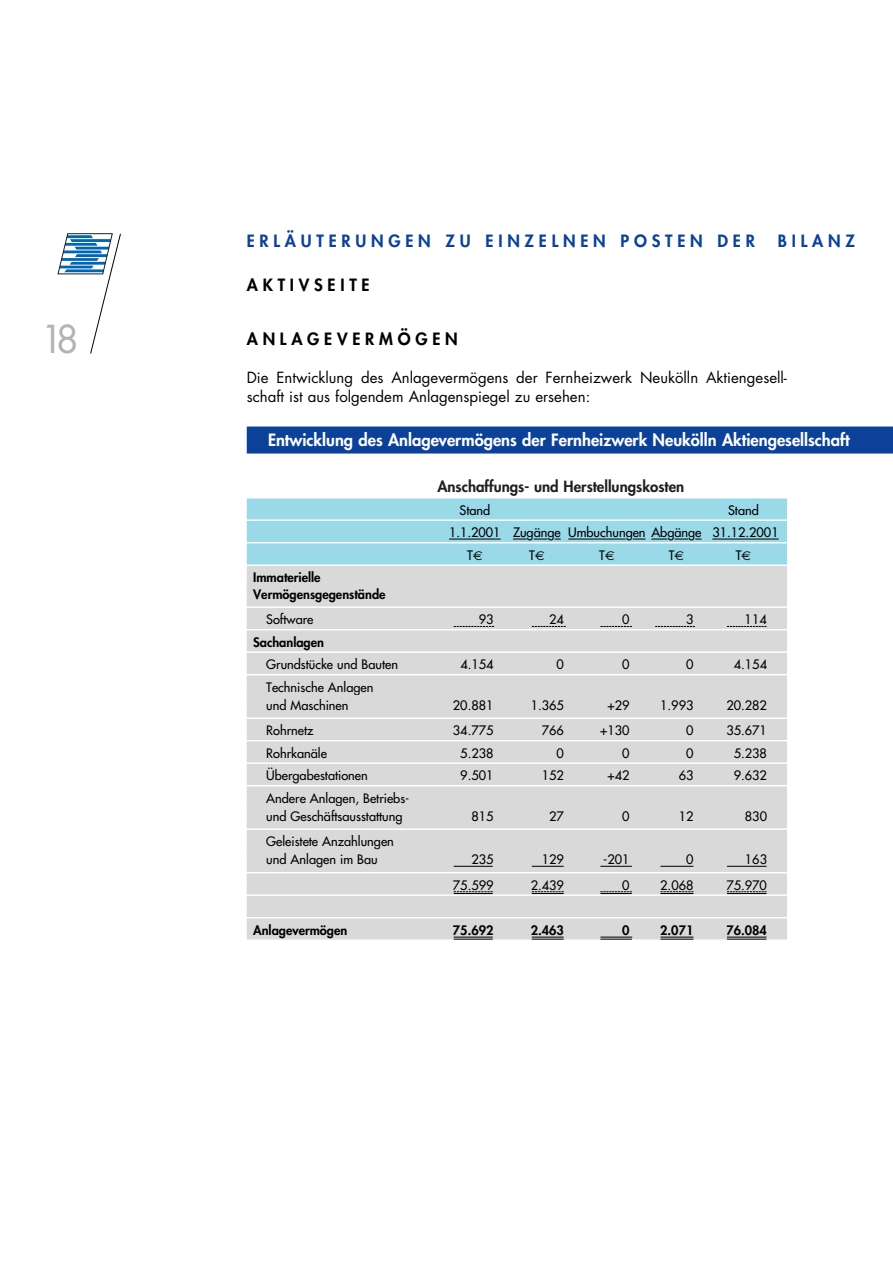
<style>
.page{position:relative;width:893px;height:1263px;background:#fff}
.page>*{position:absolute;margin:0;border:0;box-sizing:border-box;transform-origin:0 0}
.t1{font:37.5px "Futura";color:#b3b3b3}
.t2{font:800 16.5px "Futura";color:#fff}
.t3{font:800 16.5px "Futura";letter-spacing:.29em;color:#0c419a}
.t4{font:800 16.5px "Futura";letter-spacing:.29em;color:#000}
.t5{font:15px/19.5px "Futura";color:#000}
.t6{font:800 15px "Futura";color:#231f20}
.t7{font:12.75px/18px "Futura";color:#000}
.t8{font:800 12.75px/16.5px "Futura";color:#000}
.s1{font-family:"Euro Sans"}
</style>
<div class="page">
<div style="left:247px;top:498px;width:540px;height:21px;background:#9ad9e8"></div>
<div style="left:247px;top:521px;width:540px;height:21px;background:#9ad9e8"></div>
<hr style="left:449px;top:539px;width:51px;height:1px;background:#000">
<svg style="left:513px;top:539px;width:13px;height:1px"></svg>
<svg style="left:533px;top:539px;width:14px;height:1px"></svg>
<hr style="left:568px;top:539px;width:57px;height:1px;background:#000">
<svg style="left:632px;top:539px;width:13px;height:1px"></svg>
<svg style="left:651px;top:539px;width:16px;height:1px"></svg>
<svg style="left:674px;top:539px;width:14px;height:1px"></svg>
<hr style="left:712px;top:539px;width:66px;height:1px;background:#000">
<div style="left:247px;top:543px;width:540px;height:21px;background:#9ad9e8"></div>
<div style="left:247px;top:566px;width:540px;height:21px;background:#d9d9d9"></div>
<div style="left:247px;top:584px;width:540px;height:22px;background:#d9d9d9"></div>
<div style="left:247px;top:608px;width:540px;height:21px;background:#d9d9d9"></div>
<div style="left:247px;top:630px;width:540px;height:21px;background:#d9d9d9"></div>
<div style="left:247px;top:653px;width:540px;height:21px;background:#d9d9d9"></div>
<div style="left:247px;top:675px;width:540px;height:21px;background:#d9d9d9"></div>
<div style="left:247px;top:695px;width:540px;height:22px;background:#d9d9d9"></div>
<div style="left:247px;top:719px;width:540px;height:21px;background:#d9d9d9"></div>
<div style="left:247px;top:741px;width:540px;height:21px;background:#d9d9d9"></div>
<div style="left:247px;top:764px;width:540px;height:21px;background:#d9d9d9"></div>
<div style="left:247px;top:786px;width:540px;height:21px;background:#d9d9d9"></div>
<div style="left:247px;top:806px;width:540px;height:22px;background:#d9d9d9"></div>
<div style="left:247px;top:830px;width:540px;height:21px;background:#d9d9d9"></div>
<div style="left:247px;top:849px;width:540px;height:23px;background:#d9d9d9"></div>
<div style="left:247px;top:873px;width:540px;height:21px;background:#d9d9d9"></div>
<div style="left:247px;top:896px;width:540px;height:21px;background:#d9d9d9"></div>
<div style="left:247px;top:918px;width:540px;height:21px;background:#d9d9d9"></div>
<svg style="left:57px;top:233px;width:64px;height:121px"></svg>
<div style="left:247px;top:427px;width:645px;height:27px;background:#0c419a"></div>
<hr style="left:453px;top:937px;width:39px;height:1px;background:#000">
<hr style="left:453px;top:939px;width:39px;height:1px;background:#000">
<hr style="left:531px;top:937px;width:32px;height:1px;background:#000">
<hr style="left:531px;top:939px;width:32px;height:1px;background:#000">
<hr style="left:600px;top:937px;width:32px;height:1px;background:#000">
<hr style="left:600px;top:939px;width:32px;height:1px;background:#000">
<hr style="left:660px;top:937px;width:33px;height:1px;background:#000">
<hr style="left:660px;top:939px;width:33px;height:1px;background:#000">
<hr style="left:727px;top:937px;width:39px;height:1px;background:#000">
<hr style="left:727px;top:939px;width:39px;height:1px;background:#000">
<hr style="left:453px;top:893px;width:39px;height:1px;background:#000">
<hr style="left:453px;top:866px;width:39px;height:1px;background:#000">
<svg style="left:453px;top:891px;width:39px;height:1px"></svg>
<hr style="left:531px;top:893px;width:32px;height:1px;background:#000">
<hr style="left:531px;top:866px;width:32px;height:1px;background:#000">
<svg style="left:531px;top:891px;width:32px;height:1px"></svg>
<hr style="left:600px;top:893px;width:32px;height:1px;background:#000">
<hr style="left:600px;top:866px;width:32px;height:1px;background:#000">
<svg style="left:600px;top:891px;width:32px;height:1px"></svg>
<hr style="left:660px;top:893px;width:33px;height:1px;background:#000">
<hr style="left:660px;top:866px;width:33px;height:1px;background:#000">
<svg style="left:660px;top:891px;width:33px;height:1px"></svg>
<hr style="left:727px;top:893px;width:39px;height:1px;background:#000">
<hr style="left:727px;top:866px;width:39px;height:1px;background:#000">
<svg style="left:727px;top:891px;width:39px;height:1px"></svg>
<svg style="left:727px;top:626px;width:39px;height:1px"></svg>
<svg style="left:655px;top:626px;width:39px;height:1px"></svg>
<svg style="left:600px;top:626px;width:32px;height:1px"></svg>
<svg style="left:531px;top:626px;width:35px;height:1px"></svg>
<svg style="left:453px;top:626px;width:41px;height:1px"></svg>
<h1 class="t1" style="left:40px;top:322px;width:40px">18</h1>
<p class="t3" style="left:247px;top:233px;width:509px">ERLÄUTERUNGEN ZU EINZELNEN POSTEN DER</p>
<p class="t3" style="left:777px;top:233px;width:78px">BILANZ</p>
<p class="t4" style="left:247px;top:277px;width:124px">AKTIVSEITE</p>
<p class="t4" style="left:247px;top:331px;width:212px">ANLAGEVERMÖGEN</p>
<p class="t5" style="left:247px;top:369px;width:542px">Die Entwicklung des Anlagevermögens der Fernheizwerk Neukölln Aktiengesell&shy;schaft ist aus folgendem Anlagenspiegel zu ersehen:</p>
<p class="t2" style="left:268px;top:432px;width:583px">Entwicklung des Anlagevermögens der Fernheizwerk Neukölln Aktiengesellschaft</p>
<p class="t6" style="left:437px;top:480px;width:248px">Anschaffungs- und Herstellungskosten</p>
<p class="t7" style="left:459px;top:502px;width:32px">Stand</p>
<p class="t7" style="left:728px;top:502px;width:32px">Stand</p>
<p class="t7" style="left:449px;top:524px;width:331px">1.1.2001 Zugänge Umbuchungen Abgänge 31.12.2001</p>
<p class="t7" style="left:467px;top:547px;width:17px">T<span class="s1">€</span></p>
<p class="t7" style="left:529px;top:547px;width:17px">T<span class="s1">€</span></p>
<p class="t7" style="left:599px;top:547px;width:17px">T<span class="s1">€</span></p>
<p class="t7" style="left:668px;top:547px;width:17px">T<span class="s1">€</span></p>
<p class="t7" style="left:735px;top:547px;width:17px">T<span class="s1">€</span></p>
<p class="t8" style="left:253px;top:570px;width:134px">Immaterielle<br>Vermögensgegenstände</p>
<p class="t7" style="left:266px;top:611px;width:49px">Software</p>
<p class="t7" style="left:478px;top:611px;width:16px">93</p>
<p class="t7" style="left:549px;top:611px;width:16px">24</p>
<p class="t7" style="left:622px;top:611px;width:9px">0</p>
<p class="t7" style="left:686px;top:611px;width:9px">3</p>
<p class="t7" style="left:744px;top:611px;width:24px">114</p>
<p class="t8" style="left:253px;top:635px;width:72px">Sachanlagen</p>
<p class="t7" style="left:266px;top:656px;width:133px">Grundstücke und Bauten</p>
<p class="t7" style="left:460px;top:656px;width:35px">4.154</p>
<p class="t7" style="left:556px;top:656px;width:9px">0</p>
<p class="t7" style="left:622px;top:656px;width:9px">0</p>
<p class="t7" style="left:686px;top:656px;width:9px">0</p>
<p class="t7" style="left:733px;top:656px;width:35px">4.154</p>
<p class="t7" style="left:266px;top:679px;width:109px">Technische Anlagen und Maschinen</p>
<p class="t7" style="left:453px;top:697px;width:42px">20.881</p>
<p class="t7" style="left:530px;top:697px;width:35px">1.365</p>
<p class="t7" style="left:607px;top:697px;width:24px">+29</p>
<p class="t7" style="left:660px;top:697px;width:35px">1.993</p>
<p class="t7" style="left:726px;top:697px;width:42px">20.282</p>
<p class="t7" style="left:266px;top:722px;width:49px">Rohrnetz</p>
<p class="t7" style="left:453px;top:722px;width:42px">34.775</p>
<p class="t7" style="left:541px;top:722px;width:24px">766</p>
<p class="t7" style="left:600px;top:722px;width:31px">+130</p>
<p class="t7" style="left:686px;top:722px;width:9px">0</p>
<p class="t7" style="left:726px;top:722px;width:42px">35.671</p>
<p class="t7" style="left:266px;top:745px;width:62px">Rohrkanäle</p>
<p class="t7" style="left:460px;top:745px;width:35px">5.238</p>
<p class="t7" style="left:556px;top:745px;width:9px">0</p>
<p class="t7" style="left:622px;top:745px;width:9px">0</p>
<p class="t7" style="left:686px;top:745px;width:9px">0</p>
<p class="t7" style="left:733px;top:745px;width:35px">5.238</p>
<p class="t7" style="left:266px;top:767px;width:103px">Übergabestationen</p>
<p class="t7" style="left:460px;top:767px;width:35px">9.501</p>
<p class="t7" style="left:541px;top:767px;width:24px">152</p>
<p class="t7" style="left:607px;top:767px;width:24px">+42</p>
<p class="t7" style="left:678px;top:767px;width:16px">63</p>
<p class="t7" style="left:733px;top:767px;width:35px">9.632</p>
<p class="t7" style="left:266px;top:790px;width:145px">Andere Anlagen, Betriebs&shy;und Geschäftsausstattung</p>
<p class="t7" style="left:471px;top:808px;width:24px">815</p>
<p class="t7" style="left:549px;top:808px;width:16px">27</p>
<p class="t7" style="left:622px;top:808px;width:9px">0</p>
<p class="t7" style="left:678px;top:808px;width:16px">12</p>
<p class="t7" style="left:745px;top:808px;width:24px">830</p>
<p class="t7" style="left:266px;top:833px;width:129px">Geleistete Anzahlungen und Anlagen im Bau</p>
<p class="t7" style="left:471px;top:851px;width:23px">235</p>
<p class="t7" style="left:542px;top:851px;width:24px">129</p>
<p class="t7" style="left:603px;top:851px;width:28px">-201</p>
<p class="t7" style="left:686px;top:851px;width:9px">0</p>
<p class="t7" style="left:745px;top:851px;width:24px">163</p>
<p class="t7" style="left:453px;top:877px;width:42px">75.599</p>
<p class="t7" style="left:530px;top:877px;width:35px">2.439</p>
<p class="t7" style="left:622px;top:877px;width:9px">0</p>
<p class="t7" style="left:660px;top:877px;width:35px">2.068</p>
<p class="t7" style="left:726px;top:877px;width:42px">75.970</p>
<p class="t8" style="left:253px;top:923px;width:96px">Anlagevermögen</p>
<p class="t8" style="left:453px;top:923px;width:42px">75.692</p>
<p class="t8" style="left:530px;top:923px;width:35px">2.463</p>
<p class="t8" style="left:622px;top:923px;width:9px">0</p>
<p class="t8" style="left:660px;top:923px;width:35px">2.071</p>
<p class="t8" style="left:726px;top:923px;width:42px">76.084</p>
</div>
